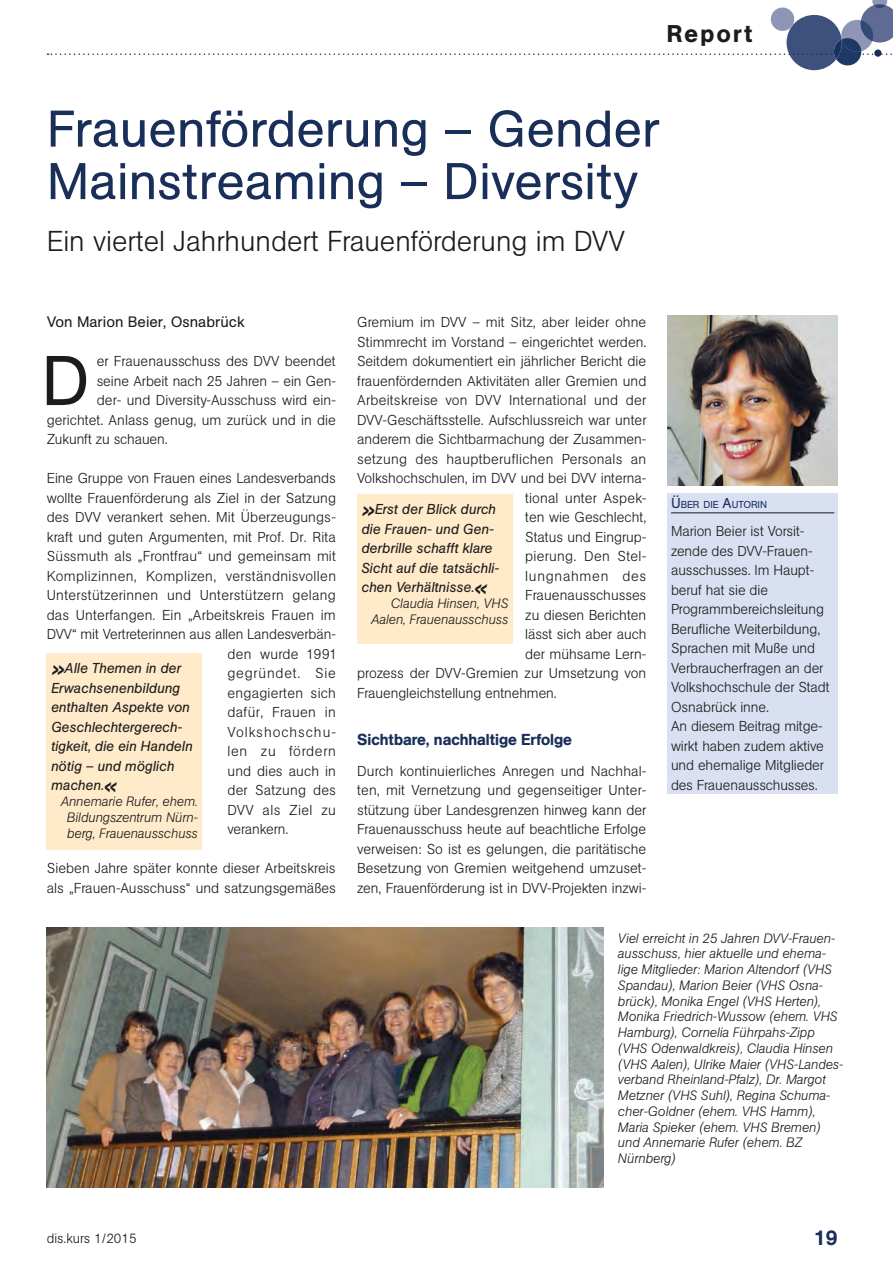
<style>
.page{position:relative;width:893px;height:1263px;background:#fff}
.page>*{position:absolute;margin:0;border:0;box-sizing:border-box;transform-origin:0 0}
.t1{font:69.45px "AG Book Pro";color:#1c1c1b}
.t2{font:51px/52.5px "AG Book Pro";color:#192e59}
.t3{font:300 28.5px "AG Book Pro";color:#1c1c1b}
.t4{font:500 24px "AG Book Pro";letter-spacing:.1em;color:#1c1c1b}
.t5{font:500 21px "AG Book Pro";color:#192e59}
.t6{font:500 15.75px "AG Book Pro";letter-spacing:-.005em;color:#192e59}
.t7{font:15px "AG Book Pro";color:#1c1c1b}
.t8{font:300 14.25px/19.5px "AG Book Pro";color:#1c1c1b}
.t9{font:italic 14.25px/19.5px "AG Book Pro";letter-spacing:-.005em;color:#1c1c1b}
.t10{font:300 14.25px "AG Book Pro";letter-spacing:.02em;color:#1c1c1b}
.t11{font:300 14.25px "AG Book Pro";letter-spacing:.025em;color:#1c1c1b}
.t12{font:300 14.25px "AG Book Pro";letter-spacing:.05em;color:#1c1c1b}
.t13{font:300 14.25px "AG Book Pro";letter-spacing:.07em;color:#1c1c1b}
.t14{font:300 14.25px "AG Book Pro";letter-spacing:.055em;color:#1c1c1b}
.t15{font:italic 300 13.5px/15.8px "AG Book Pro";letter-spacing:-.005em;color:#1c1c1b}
.t16{font:300 13.5px "AG Book Pro";color:#1c1c1b}
.t17{font:10.05px "AG Book Pro";letter-spacing:-.005em;color:#192e59}
.s1{font-size:27px}
.s2{font-size:14.25px}
</style>
<div class="page">
<img style="left:47px;top:928px;width:557px;height:259px">
<img style="left:668px;top:315px;width:170px;height:170px">
<div style="left:668px;top:493px;width:170px;height:301px;background:#d8e0f1"></div>
<hr style="left:671px;top:512px;width:163px;height:1px;background:#1c1c1b">
<div style="left:47px;top:653px;width:155px;height:197px;background:#ffeaca"></div>
<div style="left:357px;top:494px;width:155px;height:149px;background:#ffeaca"></div>
<svg style="left:48px;top:0;width:845px;height:70px"></svg>
<h3 class="t4" style="left:667px;top:18px;width:87px">Report</h3>
<h2 class="t2" style="left:47px;top:102px;width:615px">Frauenförderung – Gender<br>Mainstreaming – Diversity</h2>
<h3 class="t3" style="left:47px;top:222px;width:580px">Ein viertel Jahrhundert Frauenförderung im DVV</h3>
<p class="t7" style="left:47px;top:312px;width:200px">Von Marion Beier, Osnabrück</p>
<h1 class="t1" style="left:41px;top:336px;width:50px">D</h1>
<p class="t8" style="left:97px;top:351px;width:240px">er Frauenausschuss des DVV beendet</p>
<p class="t8" style="left:97px;top:371px;width:241px">seine Arbeit nach 25 Jahren – ein Gen-</p>
<p class="t8" style="left:97px;top:390px;width:241px">der- und Diversity-Ausschuss wird ein-</p>
<p class="t8" style="left:47px;top:410px;width:291px">gerichtet. Anlass genug, um zurück und in die</p>
<p class="t8" style="left:47px;top:429px;width:123px">Zukunft zu schauen.</p>
<p class="t8" style="left:47px;top:468px;width:291px">Eine Gruppe von Frauen eines Landesverbands</p>
<p class="t8" style="left:47px;top:488px;width:291px">wollte Frauenförderung als Ziel in der Satzung</p>
<p class="t8" style="left:47px;top:507px;width:291px">des DVV verankert sehen. Mit Überzeugungs-</p>
<p class="t8" style="left:47px;top:527px;width:290px">kraft und guten Argumenten, mit Prof. Dr. Rita</p>
<p class="t8" style="left:47px;top:546px;width:291px">Süssmuth als „Frontfrau“ und gemeinsam mit</p>
<p class="t11" style="left:47px;top:566px;width:291px">Komplizinnen, Komplizen, verständnisvollen</p>
<p class="t10" style="left:47px;top:586px;width:291px">Unterstützerinnen und Unterstützern gelang</p>
<p class="t8" style="left:47px;top:605px;width:290px">das Unterfangen. Ein „Arbeitskreis Frauen im</p>
<p class="t8" style="left:47px;top:624px;width:291px">DVV“ mit Vertreterinnen aus allen Landesverbän-</p>
<p class="t10" style="left:227px;top:644px;width:110px">den wurde 1991</p>
<p class="t14" style="left:227px;top:664px;width:110px">gegründet. Sie</p>
<p class="t8" style="left:227px;top:683px;width:110px">engagierten sich</p>
<p class="t11" style="left:227px;top:703px;width:110px">dafür, Frauen in</p>
<p class="t13" style="left:227px;top:722px;width:110px">Volkshochschu-</p>
<p class="t12" style="left:227px;top:742px;width:110px">len zu fördern</p>
<p class="t8" style="left:227px;top:761px;width:110px">und dies auch in</p>
<p class="t8" style="left:227px;top:780px;width:110px">der Satzung des</p>
<p class="t11" style="left:227px;top:800px;width:110px">DVV als Ziel zu</p>
<p class="t8" style="left:227px;top:819px;width:63px">verankern.</p>
<p class="t8" style="left:47px;top:858px;width:291px">Sieben Jahre später konnte dieser Arbeitskreis als „Frauen-Ausschuss“ und satzungsgemäßes</p>
<p class="t9" style="left:51px;top:658px;width:143px"><span class="s1">»</span>Alle Themen in der<br>Erwachsenenbildung enthalten Aspekte von<br>Geschlechtergerech&shy;tigkeit, die ein Handeln nötig – und möglich machen.<span class="s1">«</span></p>
<p class="t15" style="left:60px;top:793px;width:139px;text-align:center">Annemarie Rufer, ehem.<br>Bildungszentrum Nürn&shy;berg, Frauenausschuss</p>
<p class="t8" style="left:357px;top:312px;width:291px">Gremium im DVV – mit Sitz, aber leider ohne</p>
<p class="t8" style="left:357px;top:332px;width:291px">Stimmrecht im Vorstand – eingerichtet werden.</p>
<p class="t8" style="left:357px;top:351px;width:290px">Seitdem dokumentiert ein jährlicher Bericht die</p>
<p class="t8" style="left:357px;top:371px;width:291px">frauenfördernden Aktivitäten aller Gremien und</p>
<p class="t8" style="left:357px;top:390px;width:290px">Arbeitskreise von DVV International und der</p>
<p class="t8" style="left:357px;top:410px;width:291px">DVV-Geschäftsstelle. Aufschlussreich war unter</p>
<p class="t8" style="left:357px;top:429px;width:291px">anderem die Sichtbarmachung der Zusammen-</p>
<p class="t10" style="left:357px;top:449px;width:291px">setzung des hauptberuflichen Personals an</p>
<p class="t8" style="left:357px;top:468px;width:291px">Volkshochschulen, im DVV und bei DVV interna-</p>
<p class="t8" style="left:525px;top:488px;width:123px">tional unter Aspek-</p>
<p class="t8" style="left:525px;top:507px;width:123px">ten wie Geschlecht,</p>
<p class="t8" style="left:525px;top:527px;width:123px">Status und Eingrup-</p>
<p class="t10" style="left:525px;top:547px;width:123px">pierung. Den Stel-</p>
<p class="t12" style="left:525px;top:566px;width:123px">lungnahmen des</p>
<p class="t8" style="left:525px;top:585px;width:123px">Frauenausschusses</p>
<p class="t8" style="left:525px;top:605px;width:123px">zu diesen Berichten</p>
<p class="t8" style="left:525px;top:624px;width:123px">lässt sich aber auch</p>
<p class="t8" style="left:525px;top:644px;width:123px">der mühsame Lern-</p>
<p class="t8" style="left:357px;top:663px;width:291px">prozess der DVV-Gremien zur Umsetzung von</p>
<p class="t8" style="left:357px;top:683px;width:201px">Frauengleichstellung entnehmen.</p>
<p class="t6" style="left:357px;top:729px;width:216px">Sichtbare, nachhaltige Erfolge</p>
<p class="t8" style="left:357px;top:761px;width:291px;text-align:justify">Durch kontinuierliches Anregen und Nachhal&shy;ten, mit Vernetzung und gegenseitiger Unter&shy;stützung über Landesgrenzen hinweg kann der Frauenausschuss heute auf beachtliche Erfolge verweisen: So ist es gelungen, die paritätische Besetzung von Gremien weitgehend umzuset&shy;zen, Frauenförderung ist in DVV-Projekten inzwi-</p>
<p class="t15" style="left:618px;top:930px;width:227px">Viel erreicht in 25 Jahren DVV-Frauen&shy;ausschuss, hier aktuelle und ehema&shy;lige Mitglieder: Marion Altendorf (VHS Spandau), Marion Beier (VHS Osna&shy;brück), Monika Engel (VHS Herten), Monika Friedrich-Wussow (ehem. VHS Hamburg), Cornelia Führpahs-Zipp (VHS Odenwaldkreis), Claudia Hinsen (VHS Aalen), Ulrike Maier (VHS-Landes&shy;verband Rheinland-Pfalz), Dr. Margot Metzner (VHS Suhl), Regina Schuma&shy;cher-Goldner (ehem. VHS Hamm), Maria Spieker (ehem. VHS Bremen) und Annemarie Rufer (ehem. BZ Nürnberg)</p>
<p class="t17" style="left:671px;top:498px;width:98px"><span class="s2">Ü</span>BER DIE <span class="s2">A</span>UTORIN</p>
<p class="t8" style="left:671px;top:521px;width:160px">Marion Beier ist Vorsit&shy;zende des DVV-Frauen&shy;ausschusses. Im Haupt&shy;beruf hat sie die<br>Programmbereichsleitung<br>Berufliche Weiterbildung,<br>Sprachen mit Muße und<br>Verbraucherfragen an der<br>Volkshochschule der Stadt<br>Osnabrück inne.<br>An diesem Beitrag mitge&shy;wirkt haben zudem aktive und ehemalige Mitglieder des Frauenausschusses.</p>
<p class="t9" style="left:361px;top:499px;width:139px"><span class="s1">»</span>Erst der Blick durch die Frauen- und Gen&shy;derbrille schafft klare<br>Sicht auf die tatsächli&shy;chen Verhältnisse.<span class="s1">«</span></p>
<p class="t15" style="left:371px;top:595px;width:139px;text-align:right">Claudia Hinsen, VHS<br>Aalen, Frauenausschuss</p>
<p class="t16" style="left:47px;top:1230px;width:91px">dis.kurs 1/2015</p>
<h3 class="t5" style="left:814px;top:1224px;width:25px">19</h3>
</div>
